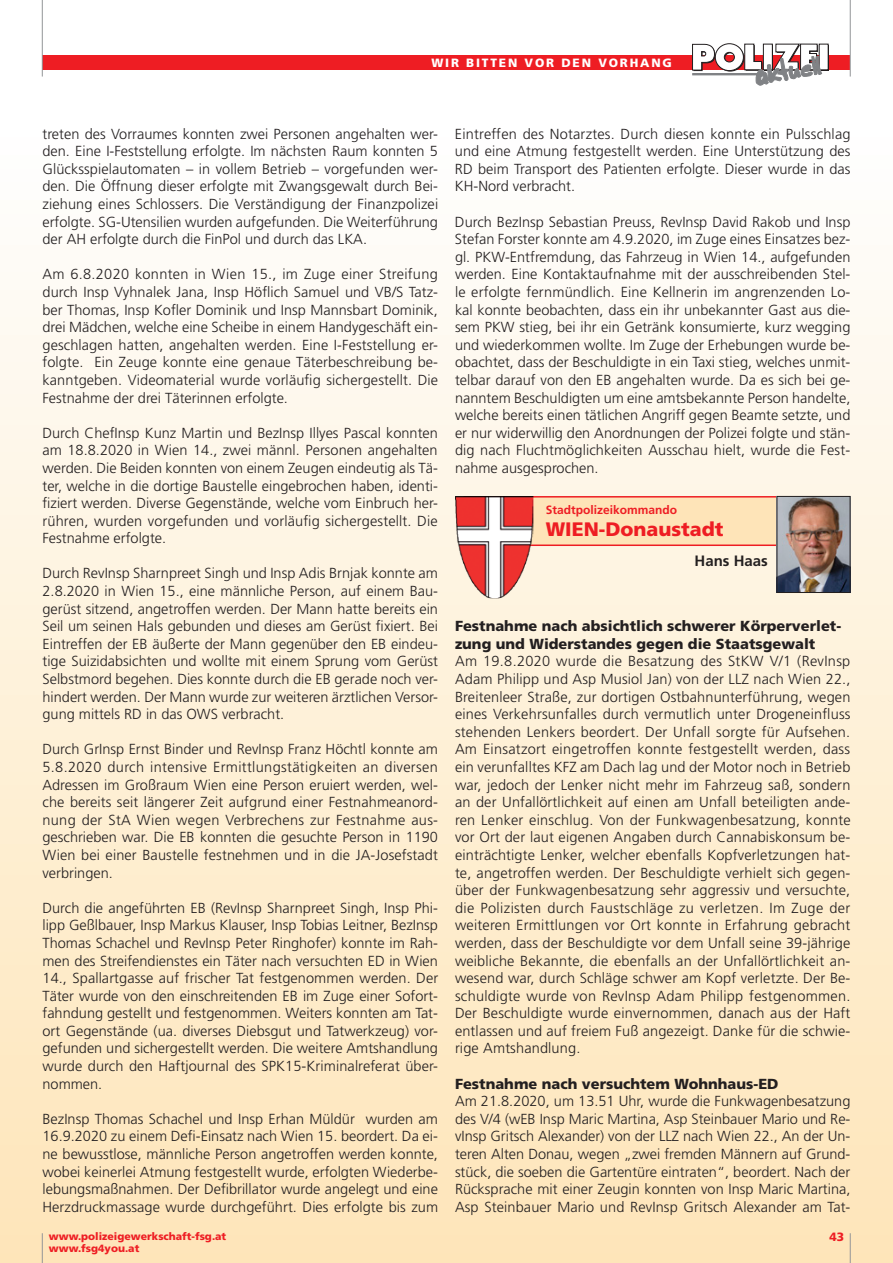
<style>
.page{position:relative;width:893px;height:1263px;background:#fff}
.page>*{position:absolute;margin:0;border:0;box-sizing:border-box;transform-origin:0 0}
.t1{font:900 19.5px "Frutiger";color:#ee1d23}
.t2{font:700 15px "Frutiger";color:#231f20}
.t3{font:300 14.55px/17.5px "Frutiger";letter-spacing:.005em;color:#231f20;text-align:justify}
.t4{font:900 14.55px/17.5px "Frutiger";color:#231f20}
.t5{font:900 12px "Frutiger";letter-spacing:.15em;color:#fff}
.t6{font:700 12px "Frutiger";color:#ee1d23}
.t7{font:900 12px "Frutiger";color:#ee1d23}
.t8{font:900 10.5px "Frutiger";color:#ee1d23}
</style>
<div class="page">
<div style="left:0;top:128px;width:893px;height:1135px;background:linear-gradient(to bottom,#fefefe,#fee5b8)"></div>
<div style="left:42px;top:55px;width:808px;height:15px;background:#ee1d23"></div>
<hr style="left:42px;top:0;width:1px;height:77px;background:#939598">
<hr style="left:850px;top:0;width:1px;height:77px;background:#939598">
<hr style="left:42px;top:1233px;width:1px;height:30px;background:#939598">
<hr style="left:850px;top:1233px;width:1px;height:30px;background:#939598">
<div style="left:820px;top:45px;width:9px;height:26px;background:#231f20"></div>
<div style="left:819px;top:44px;width:9px;height:26px;background:#fff"></div>
<svg style="left:692px;top:43px;width:130px;height:42px"></svg>
<div style="left:464px;top:497px;width:386px;height:48px;background:#fee4b8"></div>
<div style="left:463px;top:496px;width:387px;height:50px;border:2px solid #ee1d23"></div>
<img style="left:455px;top:496px;width:78px;height:102px">
<img style="left:779px;top:498px;width:69px;height:93px">
<div style="left:777px;top:496px;width:73px;height:97px;border:1px solid #231f20"></div>
<p class="t5" style="left:431px;top:56px;width:242px">WIR BITTEN VOR DEN VORHANG</p>
<p class="t3" style="left:43px;top:125px;width:397px">treten des Vorraumes konnten zwei Personen angehalten wer&shy;den. Eine I-Feststellung erfolgte. Im nächsten Raum konnten 5<br>Glücksspielautomaten – in vollem Betrieb – vorgefunden wer&shy;den. Die Öffnung dieser erfolgte mit Zwangsgewalt durch Bei&shy;ziehung eines Schlossers. Die Verständigung der Finanzpolizei erfolgte. SG-Utensilien wurden aufgefunden. Die Weiterführung der AH erfolgte durch die FinPol und durch das LKA.</p>
<p class="t3" style="left:43px;top:266px;width:397px">Am 6.8.2020 konnten in Wien 15., im Zuge einer Streifung durch Insp Vyhnalek Jana, Insp Höflich Samuel und VB/S Tatz&shy;ber Thomas, Insp Kofler Dominik und Insp Mannsbart Dominik, drei Mädchen, welche eine Scheibe in einem Handygeschäft ein&shy;geschlagen hatten, angehalten werden. Eine I-Feststellung er&shy;folgte. Ein Zeuge konnte eine genaue Täterbeschreibung be&shy;kanntgeben. Videomaterial wurde vorläufig sichergestellt. Die Festnahme der drei Täterinnen erfolgte.</p>
<p class="t3" style="left:43px;top:424px;width:397px">Durch ChefInsp Kunz Martin und BezInsp Illyes Pascal konnten am 18.8.2020 in Wien 14., zwei männl. Personen angehalten werden. Die Beiden konnten von einem Zeugen eindeutig als Tä&shy;ter, welche in die dortige Baustelle eingebrochen haben, identi&shy;fiziert werden. Diverse Gegenstände, welche vom Einbruch her&shy;rühren, wurden vorgefunden und vorläufig sichergestellt. Die Festnahme erfolgte.</p>
<p class="t3" style="left:43px;top:565px;width:397px">Durch RevInsp Sharnpreet Singh und Insp Adis Brnjak konnte am 2.8.2020 in Wien 15., eine männliche Person, auf einem Bau&shy;gerüst sitzend, angetroffen werden. Der Mann hatte bereits ein Seil um seinen Hals gebunden und dieses am Gerüst fixiert. Bei Eintreffen der EB äußerte der Mann gegenüber den EB eindeu&shy;tige Suizidabsichten und wollte mit einem Sprung vom Gerüst Selbstmord begehen. Dies konnte durch die EB gerade noch ver&shy;hindert werden. Der Mann wurde zur weiteren ärztlichen Versor&shy;gung mittels RD in das OWS verbracht.</p>
<p class="t3" style="left:43px;top:741px;width:397px">Durch GrInsp Ernst Binder und RevInsp Franz Höchtl konnte am 5.8.2020 durch intensive Ermittlungstätigkeiten an diversen Adressen im Großraum Wien eine Person eruiert werden, wel&shy;che bereits seit längerer Zeit aufgrund einer Festnahmeanord&shy;nung der StA Wien wegen Verbrechens zur Festnahme aus&shy;geschrieben war. Die EB konnten die gesuchte Person in 1190<br>Wien bei einer Baustelle festnehmen und in die JA-Josefstadt verbringen.</p>
<p class="t3" style="left:43px;top:899px;width:397px">Durch die angeführten EB (RevInsp Sharnpreet Singh, Insp Phi&shy;lipp Geßlbauer, Insp Markus Klauser, Insp Tobias Leitner, BezInsp Thomas Schachel und RevInsp Peter Ringhofer) konnte im Rah&shy;men des Streifendienstes ein Täter nach versuchten ED in Wien 14., Spallartgasse auf frischer Tat festgenommen werden. Der Täter wurde von den einschreitenden EB im Zuge einer Sofort&shy;fahndung gestellt und festgenommen. Weiters konnten am Tat&shy;ort Gegenstände (ua. diverses Diebsgut und Tatwerkzeug) vor&shy;gefunden und sichergestellt werden. Die weitere Amtshandlung wurde durch den Haftjournal des SPK15-Kriminalreferat über&shy;nommen.</p>
<p class="t3" style="left:43px;top:1110px;width:397px">BezInsp Thomas Schachel und Insp Erhan Müldür wurden am 16.9.2020 zu einem Defi-Einsatz nach Wien 15. beordert. Da ei&shy;ne bewusstlose, männliche Person angetroffen werden konnte, wobei keinerlei Atmung festgestellt wurde, erfolgten Wiederbe&shy;lebungsmaßnahmen. Der Defibrillator wurde angelegt und eine Herzdruckmassage wurde durchgeführt. Dies erfolgte bis zum</p>
<p class="t3" style="left:455px;top:125px;width:397px">Eintreffen des Notarztes. Durch diesen konnte ein Pulsschlag und eine Atmung festgestellt werden. Eine Unterstützung des RD beim Transport des Patienten erfolgte. Dieser wurde in das KH-Nord verbracht.</p>
<p class="t3" style="left:455px;top:213px;width:397px">Durch BezInsp Sebastian Preuss, RevInsp David Rakob und Insp Stefan Forster konnte am 4.9.2020, im Zuge eines Einsatzes bez&shy;gl. PKW-Entfremdung, das Fahrzeug in Wien 14., aufgefunden werden. Eine Kontaktaufnahme mit der ausschreibenden Stel&shy;le erfolgte fernmündlich. Eine Kellnerin im angrenzenden Lo&shy;kal konnte beobachten, dass ein ihr unbekannter Gast aus die&shy;sem PKW stieg, bei ihr ein Getränk konsumierte, kurz wegging und wiederkommen wollte. Im Zuge der Erhebungen wurde be&shy;obachtet, dass der Beschuldigte in ein Taxi stieg, welches unmit&shy;telbar darauf von den EB angehalten wurde. Da es sich bei ge&shy;nanntem Beschuldigten um eine amtsbekannte Person handelte, welche bereits einen tätlichen Angriff gegen Beamte setzte, und er nur widerwillig den Anordnungen der Polizei folgte und stän&shy;dig nach Fluchtmöglichkeiten Ausschau hielt, wurde die Fest&shy;nahme ausgesprochen.</p>
<p class="t6" style="left:546px;top:503px;width:133px">Stadtpolizeikommando</p>
<h1 class="t1" style="left:546px;top:518px;width:179px">WIEN-Donaustadt</h1>
<p class="t2" style="left:694px;top:551px;width:75px">Hans Haas</p>
<p class="t4" style="left:455px;top:617px;width:388px">Festnahme nach absichtlich schwerer Körperverlet&shy;zung und Widerstandes gegen die Staatsgewalt</p>
<p class="t3" style="left:455px;top:653px;width:397px">Am 19.8.2020 wurde die Besatzung des StKW V/1 (RevInsp Adam Philipp und Asp Musiol Jan) von der LLZ nach Wien 22., Breitenleer Straße, zur dortigen Ostbahnunterführung, wegen eines Verkehrsunfalles durch vermutlich unter Drogeneinfluss stehenden Lenkers beordert. Der Unfall sorgte für Aufsehen.<br>Am Einsatzort eingetroffen konnte festgestellt werden, dass ein verunfalltes KFZ am Dach lag und der Motor noch in Betrieb war, jedoch der Lenker nicht mehr im Fahrzeug saß, sondern an der Unfallörtlichkeit auf einen am Unfall beteiligten ande&shy;ren Lenker einschlug. Von der Funkwagenbesatzung, konnte vor Ort der laut eigenen Angaben durch Cannabiskonsum be&shy;einträchtigte Lenker, welcher ebenfalls Kopfverletzungen hat&shy;te, angetroffen werden. Der Beschuldigte verhielt sich gegen&shy;über der Funkwagenbesatzung sehr aggressiv und versuchte, die Polizisten durch Faustschläge zu verletzen. Im Zuge der weiteren Ermittlungen vor Ort konnte in Erfahrung gebracht werden, dass der Beschuldigte vor dem Unfall seine 39-jährige weibliche Bekannte, die ebenfalls an der Unfallörtlichkeit an&shy;wesend war, durch Schläge schwer am Kopf verletzte. Der Be&shy;schuldigte wurde von RevInsp Adam Philipp festgenommen.<br>Der Beschuldigte wurde einvernommen, danach aus der Haft entlassen und auf freiem Fuß angezeigt. Danke für die schwie&shy;rige Amtshandlung.</p>
<p class="t4" style="left:455px;top:1075px;width:325px">Festnahme nach versuchtem Wohnhaus-ED</p>
<p class="t3" style="left:455px;top:1093px;width:397px">Am 21.8.2020, um 13.51 Uhr, wurde die Funkwagenbesatzung des V/4 (wEB Insp Maric Martina, Asp Steinbauer Mario und Re&shy;vInsp Gritsch Alexander) von der LLZ nach Wien 22., An der Un&shy;teren Alten Donau, wegen „zwei fremden Männern auf Grund&shy;stück, die soeben die Gartentüre eintraten“, beordert. Nach der Rücksprache mit einer Zeugin konnten von Insp Maric Martina, Asp Steinbauer Mario und RevInsp Gritsch Alexander am Tat-</p>
<p class="t8" style="left:49px;top:1230px;width:179px">www.polizeigewerkschaft-fsg.at</p>
<p class="t7" style="left:829px;top:1230px;width:16px">43</p>
<p class="t8" style="left:49px;top:1242px;width:92px">www.fsg4you.at</p>
</div>
